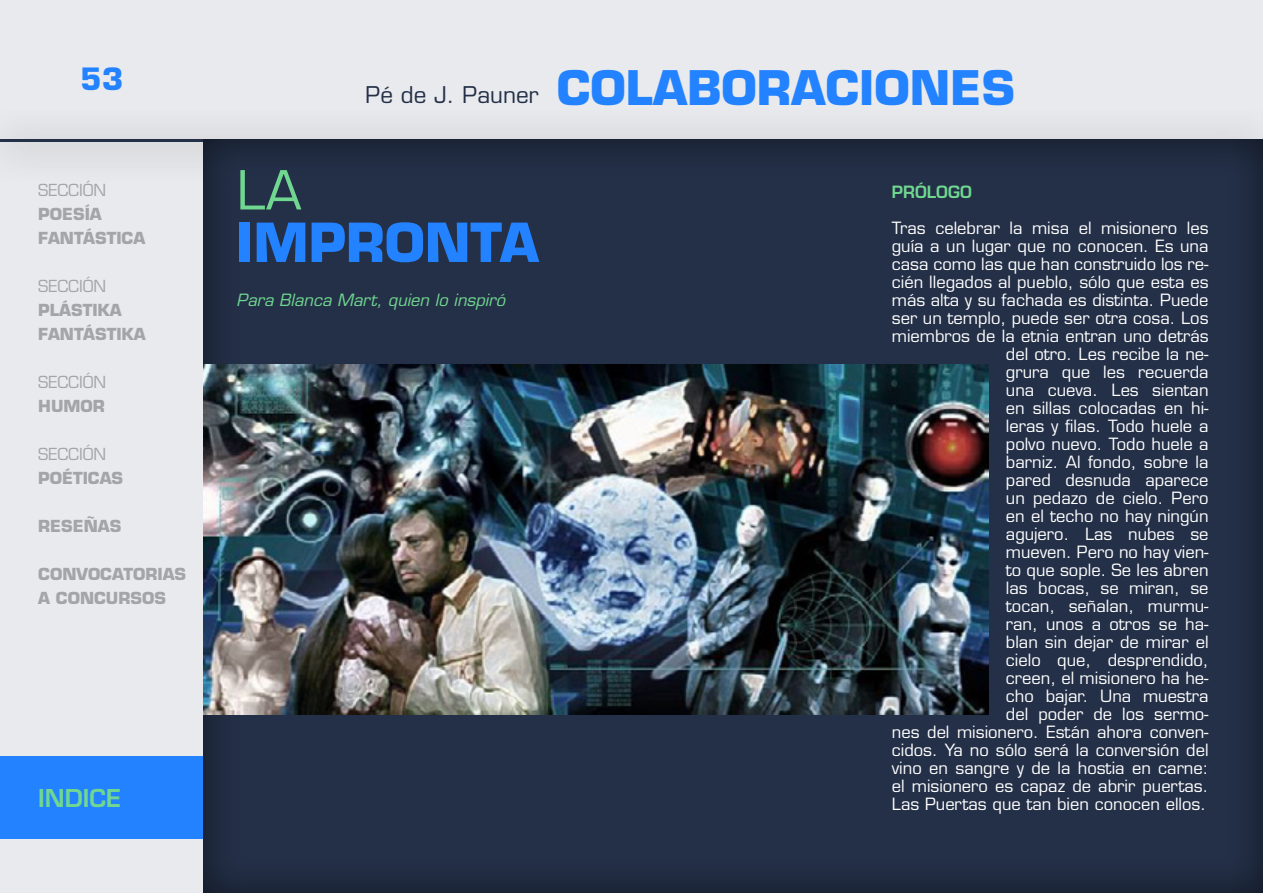
<style>
.page{position:relative;width:1263px;height:893px;background:#e9eaed}
.page>*{position:absolute;margin:0;border:0;box-sizing:border-box;transform-origin:0 0}
.título{font:700 52.5px "Eurostile LT Std";color:#2382ff}
.título-2{font:52.5px "Eurostile LT Std";color:#70d790}
.título-3{font:700 46.5px "Eurostile LT Std";color:#2382ff}
.t1{font:700 30px "Eurostile LT Std";color:#2382ff}
.t2{font:600 24px "Eurostile LT Std";color:#70d790}
.título-4{font:22.5px "Eurostile LT Std";color:#243048}
.cuerpo_de_texto{font:16.5px/18px "Eurostile LT Std";color:#fff;text-align:right}
.cuerpo_de_texto-2{font:italic 16.5px "Eurostile LT Std";color:#70d790}
.cuerpo_de_texto-3{font:600 16.5px "Eurostile LT Std";color:#70d790}
.t3{font:700 16.2px/24px "Eurostile LT Std";color:#a3a5a8}
.t4{font:16.2px "Eurostile LT Std";color:#a3a5a8}
</style>
<div class="page">
<div style="left:0;top:756px;width:204px;height:83px;background:#2382ff"></div>
<div style="left:0;top:105px;width:1263px;height:80px;background:#e4e5e8"></div>
<hr style="left:0;top:139px;width:1263px;height:3px;background:#243048">
<div style="left:191px;top:129px;width:1072px;height:764px;background:#000;opacity:.54"></div>
<img style="left:204px;top:365px;width:785px;height:349px">
<h3 class="t1" style="left:80px;top:60px;width:45px">53</h3>
<p class="t4" style="left:38px;top:180px;width:70px">SECCIÓN</p>
<p class="t3" style="left:38px;top:202px;width:108px">POESÍA<br>FANTÁSTICA</p>
<p class="t4" style="left:38px;top:276px;width:70px">SECCIÓN</p>
<p class="t3" style="left:38px;top:298px;width:109px">PLÁSTIKA<br>FANTÁSTIKA</p>
<p class="t4" style="left:38px;top:372px;width:70px">SECCIÓN</p>
<p class="t3" style="left:38px;top:394px;width:68px">HUMOR</p>
<p class="t4" style="left:38px;top:444px;width:70px">SECCIÓN</p>
<p class="t3" style="left:38px;top:466px;width:86px">POÉTICAS</p>
<p class="t3" style="left:38px;top:514px;width:85px">RESEÑAS</p>
<p class="t3" style="left:38px;top:562px;width:149px">CONVOCATORIAS<br>A CONCURSOS</p>
<h3 class="t2" style="left:38px;top:783px;width:84px">INDICE</h3>
<p class="título-4" style="left:365px;top:82px;width:175px">Pé de J. Pauner</p>
<p class="título-3" style="left:557px;top:59px;width:460px">COLABORACIONES</p>
<p class="título-2" style="left:236px;top:159px;width:67px">LA</p>
<p class="título" style="left:236px;top:210px;width:304px">IMPRONTA</p>
<p class="cuerpo_de_texto-2" style="left:236px;top:290px;width:270px">Para Blanca Mart, quien lo inspiró</p>
<p class="cuerpo_de_texto-3" style="left:892px;top:182px;width:81px">PRÓLOGO</p>
<p class="cuerpo_de_texto" style="left:892px;top:219px;width:318px">Tras celebrar la misa el misionero les guía a un lugar que no conocen. Es una casa como las que han construido los re&shy;cién llegados al pueblo, sólo que esta es más alta y su fachada es distinta. Puede ser un templo, puede ser otra cosa. Los miembros de la etnia entran uno detrás del otro. Les recibe la ne-<br>grura que les recuerda<br>una cueva. Les sientan<br>en sillas colocadas en hi-<br>leras y filas. Todo huele a<br>polvo nuevo. Todo huele a<br>barniz. Al fondo, sobre la<br>pared desnuda aparece<br>un pedazo de cielo. Pero<br>en el techo no hay ningún<br>agujero. Las nubes se<br>mueven. Pero no hay vien-<br>to que sople. Se les abren<br>las bocas, se miran, se<br>tocan, señalan, murmu-<br>ran, unos a otros se ha-<br>blan sin dejar de mirar el<br>cielo que, desprendido,<br>creen, el misionero ha he-<br>cho bajar. Una muestra<br>del poder de los sermo-<br>nes del misionero. Están ahora conven&shy;cidos. Ya no sólo será la conversión del vino en sangre y de la hostia en carne: el misionero es capaz de abrir puertas.<br>Las Puertas que tan bien conocen ellos.</p>
</div>
